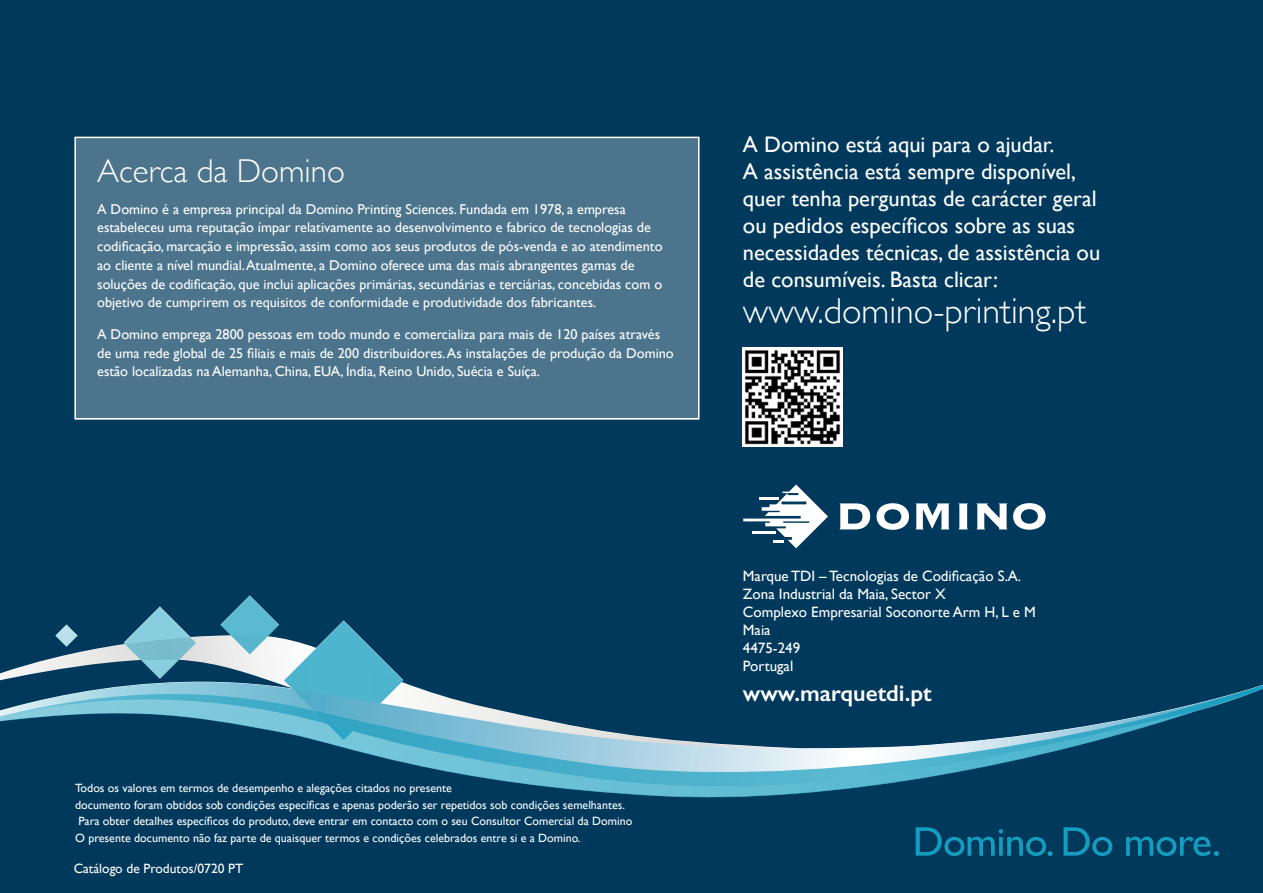
<style>
.page{position:relative;width:1263px;height:893px;background:#00395c}
.page>*{position:absolute;margin:0;border:0;box-sizing:border-box;transform-origin:0 0}
.t1{font:300 36px "Gill Sans";color:#fff}
.t2{font:300 33px "Gill Sans";color:#fff}
.t3{font:600 23.25px "Gill Sans";color:#fff}
.t4{font:22.5px/27px "Gill Sans";color:#fff}
.t5{font:15px/18px "Gill Sans";color:#fff}
.t6{font:14.25px/18.8px "Gill Sans";color:#fff}
.t7{font:13.5px "Gill Sans";color:#fff}
.t8{font:12px/16.5px "Gill Sans";color:#fff}
</style>
<div class="page">
<img style="left:743px;top:347px;width:100px;height:100px">
<svg style="left:876px;top:503px;width:33px;height:27px"></svg>
<svg style="left:916px;top:503px;width:33px;height:26px"></svg>
<svg style="left:959px;top:503px;width:9px;height:26px"></svg>
<svg style="left:977px;top:503px;width:30px;height:26px"></svg>
<svg style="left:1013px;top:503px;width:32px;height:27px"></svg>
<svg style="left:840px;top:503px;width:30px;height:26px"></svg>
<svg style="left:743px;top:484px;width:85px;height:64px"></svg>
<div style="left:75px;top:137px;width:624px;height:282px;background:#4c748c"></div>
<div style="left:74px;top:137px;width:625px;height:282px;border:2px solid #fff"></div>
<svg style="left:916px;top:827px;width:303px;height:29px"></svg>
<svg style="left:34px;top:636px;width:186px;height:27px"></svg>
<svg style="left:124px;top:607px;width:72px;height:56px"></svg>
<svg style="left:55px;top:624px;width:23px;height:23px"></svg>
<svg style="left:0;top:663px;width:731px;height:135px"></svg>
<svg style="left:0;top:677px;width:1263px;height:120px"></svg>
<svg style="left:220px;top:596px;width:183px;height:144px"></svg>
<p class="t2" style="left:97px;top:145px;width:249px">Acerca da Domino</p>
<p class="t6" style="left:97px;top:199px;width:567px">A Domino é a empresa principal da Domino Printing Sciences. Fundada em 1978, a empresa estabeleceu uma reputação ímpar relativamente ao desenvolvimento e fabrico de tecnologias de codificação, marcação e impressão, assim como aos seus produtos de pós-venda e ao atendimento ao cliente a nível mundial. Atualmente, a Domino oferece uma das mais abrangentes gamas de soluções de codificação, que inclui aplicações primárias, secundárias e terciárias, concebidas com o objetivo de cumprirem os requisitos de conformidade e produtividade dos fabricantes.</p>
<p class="t6" style="left:97px;top:325px;width:578px">A Domino emprega 2800 pessoas em todo mundo e comercializa para mais de 120 países através de uma rede global de 25 filiais e mais de 200 distribuidores. As instalações de produção da Domino estão localizadas na Alemanha, China, EUA, Índia, Reino Unido, Suécia e Suíça.</p>
<p class="t4" style="left:743px;top:131px;width:359px">A Domino está aqui para o ajudar.<br>A assistência está sempre disponível, quer tenha perguntas de carácter geral ou pedidos específicos sobre as suas necessidades técnicas, de assistência ou de consumíveis. Basta clicar:</p>
<p class="t1" style="left:743px;top:283px;width:345px">www.domino-printing.pt</p>
<p class="t8" style="left:75px;top:780px;width:559px">Todos os valores em termos de desempenho e alegações citados no presente<br>documento foram obtidos sob condições específicas e apenas poderão ser repetidos sob condições semelhantes.<br>Para obter detalhes específicos do produto, deve entrar em contacto com o seu Consultor Comercial da Domino O presente documento não faz parte de quaisquer termos e condições celebrados entre si e a Domino.</p>
<p class="t7" style="left:74px;top:860px;width:171px">Catálogo de Produtos/0720 PT</p>
<p class="t5" style="left:743px;top:566px;width:295px">Marque TDI – Tecnologias de Codificação S.A.<br>Zona Industrial da Maia, Sector X<br>Complexo Empresarial Soconorte Arm H, L e M<br>Maia<br>4475-249<br>Portugal</p>
<p class="t3" style="left:743px;top:679px;width:190px">www.marquetdi.pt</p>
</div>
